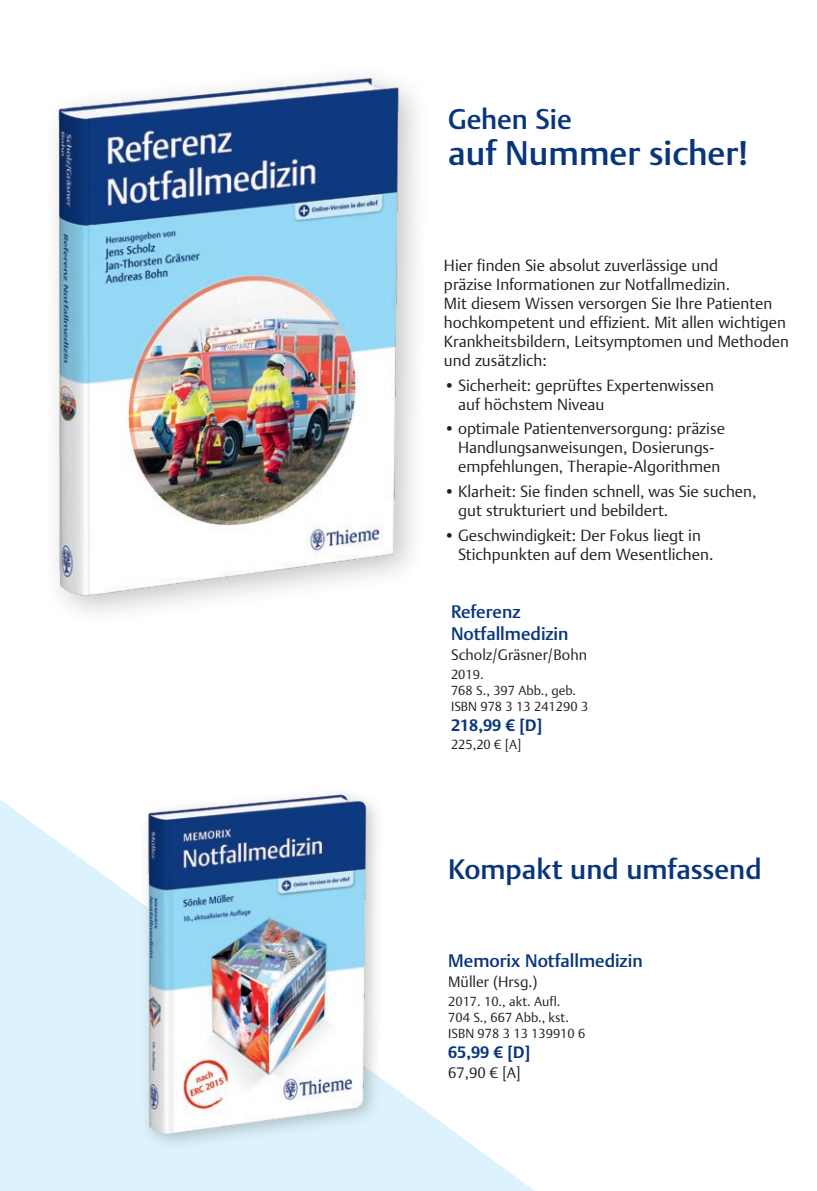
<style>
.page{position:relative;width:817px;height:1191px;background:#fff}
.page>*{position:absolute;margin:0;border:0;box-sizing:border-box;transform-origin:0 0}
.t1{font:500 34px "Thieme Argo 2011";color:#08357c}
.t2{font:500 28px "Thieme Argo 2011";color:#08357c}
.t3{font:500 18px/22px "Thieme Argo 2011";color:#08357c}
.t4{font:300 16px/19px "Thieme Argo 2011";color:#231f20}
.t5{font:700 16px "Thieme Argo 2011";color:#08357c}
.t6{font:300 15px "Thieme Argo 2011";color:#231f20}
.t7{font:300 13px/16px "Thieme Argo 2011";color:#231f20}
</style>
<div class="page">
<div style="left:43px;top:62px;width:388px;height:564px;background:#231f20;opacity:.26"></div>
<img style="left:43px;top:71px;width:386px;height:526px">
<svg style="left:0;top:800px;width:535px;height:391px;fill:#dcf2fc"></svg>
<div style="left:139px;top:785px;width:246px;height:366px;background:#231f20;opacity:.26"></div>
<img style="left:138px;top:793px;width:237px;height:343px">
<h2 class="t2" style="left:448px;top:101px;width:125px">Gehen Sie</h2>
<h1 class="t1" style="left:448px;top:131px;width:301px">auf Nummer sicher!</h1>
<p class="t4" style="left:444px;top:255px;width:346px">Hier finden Sie absolut zuverlässige und<br>präzise Informationen zur Notfallmedizin.<br>Mit diesem Wissen versorgen Sie Ihre Patienten hochkompetent und effizient. Mit allen wichtigen Krankheitsbildern, Leitsymptomen und Methoden und zusätzlich:</p>
<p class="t4" style="left:458px;top:375px;width:257px;text-indent:-14px">• Sicherheit: geprüftes Expertenwissen auf höchstem Niveau</p>
<p class="t4" style="left:458px;top:419px;width:268px;text-indent:-14px">• optimale Patientenversorgung: präzise<br>Handlungsanweisungen, Dosierungs&shy;empfehlungen, Therapie-Algorithmen</p>
<p class="t4" style="left:458px;top:481px;width:300px;text-indent:-14px">• Klarheit: Sie finden schnell, was Sie suchen, gut strukturiert und bebildert.</p>
<p class="t4" style="left:458px;top:525px;width:257px;text-indent:-14px">• Geschwindigkeit: Der Fokus liegt in<br>Stichpunkten auf dem Wesentlichen.</p>
<p class="t3" style="left:451px;top:601px;width:119px">Referenz<br>Notfallmedizin</p>
<p class="t6" style="left:451px;top:645px;width:137px">Scholz/Gräsner/Bohn</p>
<p class="t7" style="left:451px;top:666px;width:139px">2019.<br>768 S., 397 Abb., geb.<br>ISBN 978 3 13 241290 3</p>
<p class="t5" style="left:451px;top:714px;width:93px">218,99 € [D]</p>
<p class="t7" style="left:451px;top:736px;width:72px">225,20 € [A]</p>
<h2 class="t2" style="left:448px;top:850px;width:315px">Kompakt und umfassend</h2>
<p class="t3" style="left:448px;top:949px;width:196px">Memorix Notfallmedizin</p>
<p class="t6" style="left:448px;top:971px;width:91px">Müller (Hrsg.)</p>
<p class="t7" style="left:448px;top:993px;width:139px">2017. 10., akt. Aufl.<br>704 S., 667 Abb., kst.<br>ISBN 978 3 13 139910 6</p>
<p class="t5" style="left:448px;top:1041px;width:84px">65,99 € [D]</p>
<p class="t6" style="left:448px;top:1062px;width:74px">67,90 € [A]</p>
</div>
